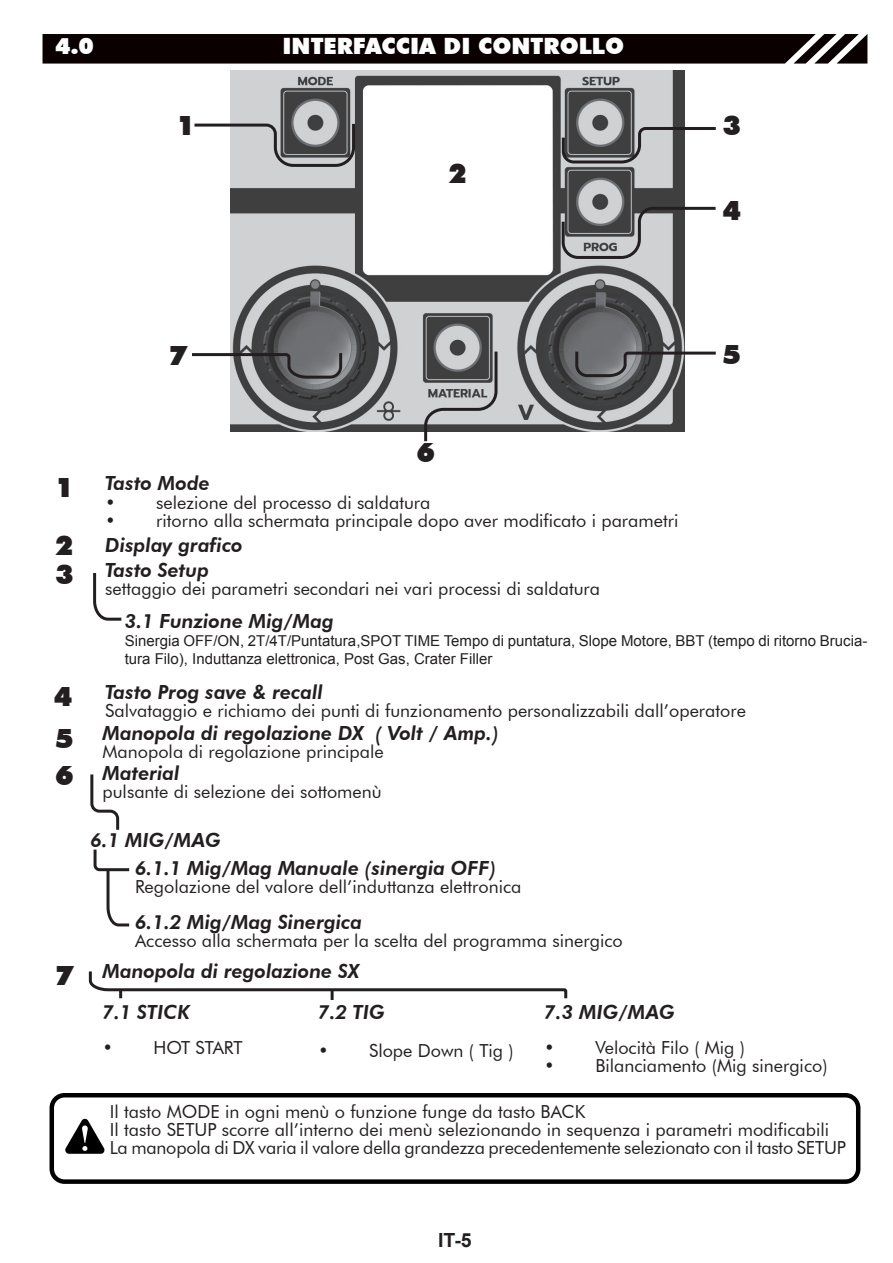
<style>
.page{position:relative;width:893px;height:1263px;background:#fff}
.page>*{position:absolute;margin:0;border:0;box-sizing:border-box;transform-origin:0 0}
.t1{font:900 27px "Futura BT";color:#231f20}
.t2{font:900 22.5px "Futura BT";color:#fff}
.t3{font:italic 800 19.5px/28.5px "Futura BT";color:#231f20}
.t4{font:700 19.5px "Arial";color:#231f20}
.t5{font:18px/18px "Futura BT";color:#231f20}
.t6{font:15px/18px "Arial";color:#231f20}
.s1{font-weight:900;font-style:normal;font-size:27px}
</style>
<div class="page">
<div style="left:43px;top:34px;width:824px;height:30px;background:#0a0000"></div>
<div style="left:50px;top:1093px;width:810px;height:91px;border:4px solid #000;border-radius:13px"></div>
<svg style="left:65px;top:1119px;width:39px;height:35px"></svg>
<svg style="left:93px;top:573px;width:29px;height:48px"></svg>
<svg style="left:93px;top:849px;width:37px;height:78px"></svg>
<svg style="left:90px;top:774px;width:30px;height:56px"></svg>
<svg style="left:88px;top:971px;width:480px;height:29px"></svg>
<img style="left:231px;top:70px;width:453px;height:362px">
<svg style="left:194px;top:121px;width:163px;height:47px"></svg>
<svg style="left:192px;top:350px;width:152px;height:30px"></svg>
<svg style="left:574px;top:349px;width:142px;height:30px"></svg>
<svg style="left:423px;top:349px;width:76px;height:93px;background:#98989a"></svg>
<svg style="left:560px;top:125px;width:156px;height:40px"></svg>
<svg style="left:560px;top:205px;width:156px;height:55px"></svg>
<p class="t2" style="left:55px;top:33px;width:40px">4.0</p>
<p class="t2" style="left:283px;top:33px;width:343px">INTERFACCIA DI CONTROLLO</p>
<h1 class="t1" style="left:176px;top:109px;width:20px">1</h1>
<h1 class="t1" style="left:723px;top:109px;width:20px">3</h1>
<h1 class="t1" style="left:448px;top:157px;width:20px">2</h1>
<h1 class="t1" style="left:723px;top:194px;width:20px">4</h1>
<h1 class="t1" style="left:55px;top:471px;width:20px">1</h1>
<h1 class="t1" style="left:55px;top:529px;width:20px">2</h1>
<h1 class="t1" style="left:169px;top:339px;width:20px">7</h1>
<h1 class="t1" style="left:416px;top:436px;width:20px">6</h1>
<p class="t3" style="left:105px;top:469px;width:106px">Tasto Mode</p>
<p class="t5" style="left:105px;top:494px;width:327px">• selezione del processo di saldatura</p>
<p class="t5" style="left:105px;top:512px;width:575px">• ritorno alla schermata principale dopo aver modificato i parametri</p>
<p class="t3" style="left:105px;top:531px;width:139px">Display grafico</p>
<h1 class="t1" style="left:723px;top:338px;width:20px">5</h1>
<p class="t3" style="left:105px;top:556px;width:105px">Tasto Setup</p>
<p class="t5" style="left:105px;top:579px;width:496px">settaggio dei parametri secondari nei vari processi di saldatura</p>
<p class="t3" style="left:125px;top:607px;width:211px">3.1 Funzione Mig/Mag</p>
<p class="t6" style="left:125px;top:632px;width:744px">Sinergia OFF/ON, 2T/4T/Puntatura,SPOT TIME Tempo di puntatura, Slope Motore, BBT (tempo di ritorno Brucia&shy;tura Filo), Induttanza elettronica, Post Gas, Crater Filler</p>
<p class="t3" style="left:105px;top:677px;width:219px">Tasto Prog save &amp; recall</p>
<p class="t5" style="left:105px;top:701px;width:642px">Salvataggio e richiamo dei punti di funzionamento personalizzabili dall’operatore</p>
<h1 class="t1" style="left:55px;top:558px;width:20px">3</h1>
<h1 class="t1" style="left:54px;top:680px;width:20px">4</h1>
<p class="t3" style="left:55px;top:719px;width:445px"><span class="s1">5</span> Manopola di regolazione DX ( Volt / Amp.)</p>
<p class="t5" style="left:102px;top:743px;width:283px">Manopola di regolazione principale</p>
<p class="t3" style="left:102px;top:759px;width:79px">Material</p>
<p class="t5" style="left:102px;top:782px;width:281px">pulsante di selezione dei sottomenù</p>
<h1 class="t1" style="left:55px;top:759px;width:20px">6</h1>
<p class="t3" style="left:135px;top:825px;width:362px;text-indent:-45px">6.1 MIG/MAG<br>6.1.1 Mig/Mag Manuale (sinergia OFF)</p>
<p class="t5" style="left:135px;top:878px;width:388px">Regolazione del valore dell’induttanza elettronica</p>
<p class="t3" style="left:135px;top:908px;width:229px">6.1.2 Mig/Mag Sinergica</p>
<p class="t5" style="left:135px;top:932px;width:489px">Accesso alla schermata per la scelta del programma sinergico</p>
<p class="t3" style="left:102px;top:950px;width:259px;line-height:41.4px;text-indent:-47px"><span class="s1">7</span> Manopola di regolazione SX<br>7.1 STICK</p>
<p class="t5" style="left:102px;top:1038px;width:142px">• HOT START</p>
<p class="t3" style="left:318px;top:998px;width:68px">7.2 TIG</p>
<p class="t5" style="left:318px;top:1041px;width:197px">• Slope Down ( Tig )</p>
<p class="t3" style="left:544px;top:998px;width:132px">7.3 MIG/MAG</p>
<p class="t5" style="left:544px;top:1038px;width:202px">• Velocità Filo ( Mig )</p>
<p class="t5" style="left:544px;top:1056px;width:285px">• Bilanciamento (Mig sinergico)</p>
<p class="t5" style="left:110px;top:1102px;width:737px">Il tasto MODE in ogni menù o funzione funge da tasto BACK<br>Il tasto SETUP scorre all’interno dei menù selezionando in sequenza i parametri modificabili<br>La manopola di DX varia il valore della grandezza precedentemente selezionato con il tasto SETUP</p>
<p class="t4" style="left:438px;top:1227px;width:35px">IT-5</p>
</div>
